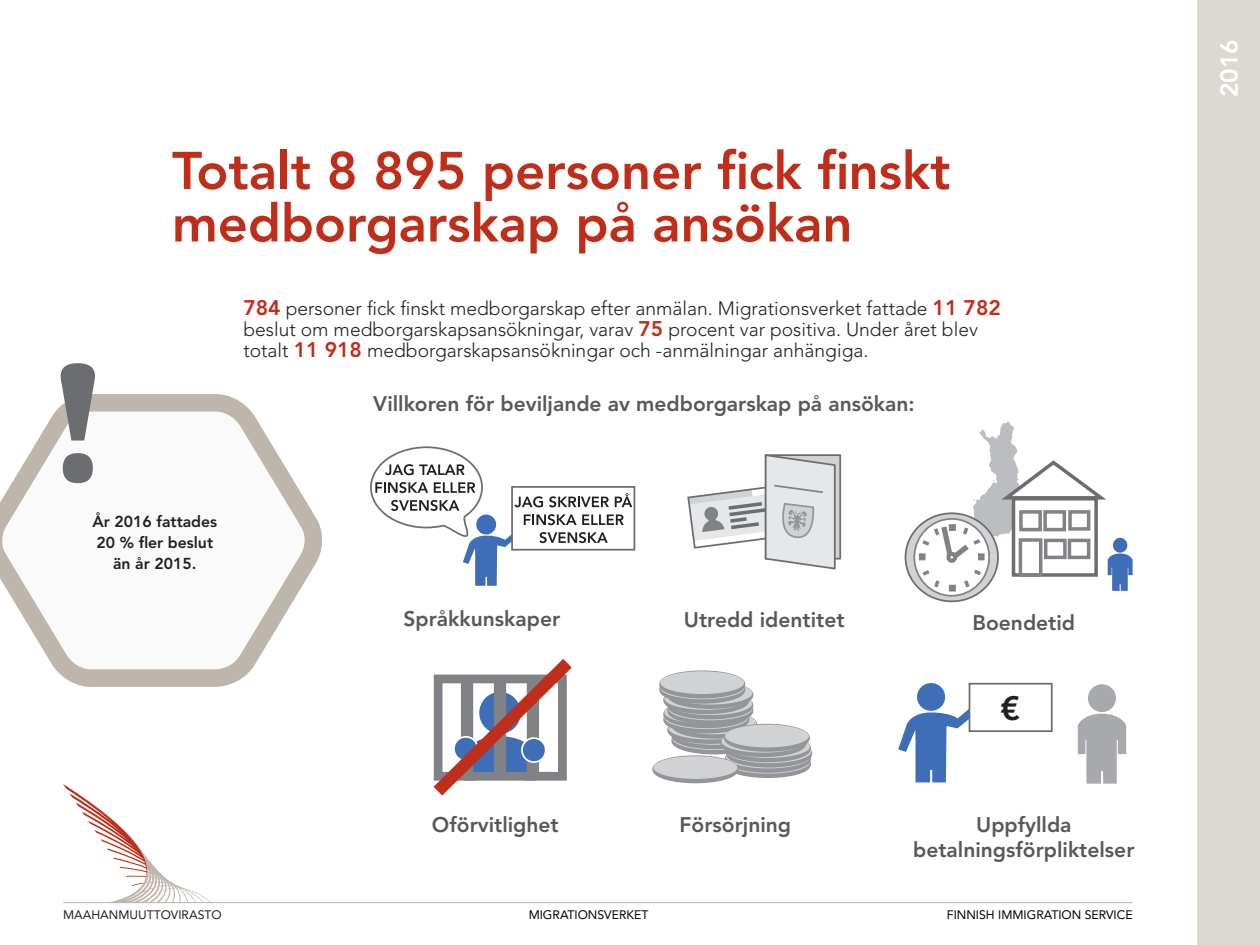
<style>
.page{position:relative;width:1260px;height:945px;background:#fff}
.page>*{position:absolute;margin:0;border:0;box-sizing:border-box;transform-origin:0 0}
.sitaatti{font:700 175px "Britannic";color:#6c6d70}
.otsikko{font:800 52.5px/52.5px "Avenir LT Std";color:#c02d19}
.t1{font:800 33.6px "Avenir LT Std";color:#231f20}
.t2{font:800 24.5px "Avenir LT Std";color:#fff}
.sitaatti-2{font:800 21px/25.2px "Avenir LT Std";color:#57585a;text-align:center}
.Leipäteksti{font:300 19.25px/21px "Avenir LT Std";color:#231f20}
.laatikkoteksti{font:800 15.75px/21px "Avenir LT Std";color:#231f20;text-align:center}
.t3{font:12.25px "Avenir LT Std";color:#000}
.t4{font:12.25px "Avenir LT Std";color:#231f20}
.s1{font-weight:800;font-size:21px;color:#c02d19}
</style>
<div class="page">
<hr style="left:0;top:0;width:1px;height:945px;background:#dcd8d2">
<div style="left:1197px;top:0;width:63px;height:945px;background:#dcd8d2"></div>
<svg style="left:63px;top:784px;width:148px;height:118px"></svg>
<hr style="left:63px;top:902px;width:1070px;height:1px;background:#beb6ad">
<svg style="left:0;top:385px;width:323px;height:338px"></svg>
<div style="left:765px;top:454px;width:76px;height:106px;background:#d1d2d4;border:2px solid #6c6d70"></div>
<svg style="left:687px;top:454px;width:150px;height:116px"></svg>
<svg style="left:906px;top:513px;width:92px;height:88px"></svg>
<svg style="left:914px;top:519px;width:75px;height:77px"></svg>
<div style="left:913px;top:518px;width:77px;height:79px;border:2px solid #808285;border-radius:50%"></div>
<div style="left:949px;top:585px;width:7px;height:7px;background:#babbbc"></div>
<svg style="left:919px;top:422px;width:214px;height:169px"></svg>
<svg style="left:433px;top:659px;width:139px;height:137px"></svg>
<svg style="left:674px;top:729px;width:81px;height:23px"></svg>
<div style="left:671px;top:726px;width:86px;height:28px;border:5px solid #939598;border-radius:50%"></div>
<svg style="left:672px;top:727px;width:84px;height:23px"></svg>
<div style="left:674px;top:724px;width:81px;height:23px;background:#939598;border-radius:50%"></div>
<div style="left:671px;top:721px;width:86px;height:28px;border:5px solid #939598;border-radius:50%"></div>
<svg style="left:672px;top:722px;width:84px;height:23px"></svg>
<div style="left:670px;top:719px;width:81px;height:22px;background:#939598;border-radius:50%"></div>
<div style="left:667px;top:716px;width:86px;height:28px;border:5px solid #939598;border-radius:50%"></div>
<svg style="left:668px;top:717px;width:84px;height:23px"></svg>
<div style="left:674px;top:713px;width:81px;height:23px;background:#939598;border-radius:50%"></div>
<div style="left:671px;top:711px;width:86px;height:28px;border:5px solid #939598;border-radius:50%"></div>
<svg style="left:672px;top:712px;width:84px;height:22px"></svg>
<svg style="left:666px;top:708px;width:81px;height:23px"></svg>
<div style="left:663px;top:705px;width:86px;height:28px;border:5px solid #939598;border-radius:50%"></div>
<svg style="left:664px;top:706px;width:84px;height:23px"></svg>
<div style="left:666px;top:703px;width:81px;height:23px;background:#939598;border-radius:50%"></div>
<div style="left:663px;top:700px;width:86px;height:28px;border:5px solid #939598;border-radius:50%"></div>
<svg style="left:664px;top:701px;width:84px;height:23px"></svg>
<svg style="left:670px;top:699px;width:81px;height:23px"></svg>
<div style="left:667px;top:697px;width:86px;height:28px;border:5px solid #939598;border-radius:50%"></div>
<svg style="left:668px;top:698px;width:84px;height:22px"></svg>
<svg style="left:670px;top:694px;width:81px;height:23px"></svg>
<div style="left:667px;top:691px;width:86px;height:28px;border:5px solid #939598;border-radius:50%"></div>
<svg style="left:668px;top:692px;width:84px;height:23px"></svg>
<div style="left:666px;top:689px;width:81px;height:23px;background:#939598;border-radius:50%"></div>
<div style="left:663px;top:686px;width:86px;height:28px;border:5px solid #939598;border-radius:50%"></div>
<svg style="left:664px;top:687px;width:84px;height:23px"></svg>
<div style="left:670px;top:684px;width:81px;height:22px;background:#939598;border-radius:50%"></div>
<div style="left:667px;top:681px;width:86px;height:28px;border:5px solid #939598;border-radius:50%"></div>
<svg style="left:668px;top:682px;width:84px;height:23px"></svg>
<svg style="left:662px;top:678px;width:81px;height:23px"></svg>
<div style="left:659px;top:676px;width:86px;height:28px;border:5px solid #939598;border-radius:50%"></div>
<svg style="left:660px;top:677px;width:84px;height:22px"></svg>
<svg style="left:662px;top:673px;width:81px;height:23px"></svg>
<div style="left:659px;top:670px;width:86px;height:28px;border:5px solid #939598;border-radius:50%"></div>
<div style="left:660px;top:671px;width:84px;height:23px;background:#d1d2d4;border-radius:50%"></div>
<div style="left:728px;top:753px;width:80px;height:22px;background:#939598;border-radius:50%"></div>
<div style="left:725px;top:750px;width:86px;height:28px;border:5px solid #939598;border-radius:50%"></div>
<svg style="left:726px;top:751px;width:84px;height:23px"></svg>
<svg style="left:728px;top:747px;width:80px;height:23px"></svg>
<div style="left:725px;top:745px;width:86px;height:28px;border:5px solid #939598;border-radius:50%"></div>
<svg style="left:726px;top:746px;width:84px;height:22px"></svg>
<svg style="left:729px;top:742px;width:81px;height:23px"></svg>
<div style="left:726px;top:740px;width:86px;height:28px;border:5px solid #939598;border-radius:50%"></div>
<svg style="left:727px;top:740px;width:84px;height:23px"></svg>
<svg style="left:728px;top:737px;width:80px;height:23px"></svg>
<div style="left:725px;top:734px;width:86px;height:28px;border:5px solid #939598;border-radius:50%"></div>
<svg style="left:726px;top:735px;width:84px;height:23px"></svg>
<div style="left:723px;top:732px;width:81px;height:22px;background:#939598;border-radius:50%"></div>
<div style="left:720px;top:729px;width:86px;height:28px;border:5px solid #939598;border-radius:50%"></div>
<svg style="left:721px;top:730px;width:84px;height:23px"></svg>
<svg style="left:727px;top:726px;width:80px;height:23px"></svg>
<div style="left:724px;top:724px;width:86px;height:28px;border:5px solid #939598;border-radius:50%"></div>
<div style="left:725px;top:725px;width:84px;height:22px;background:#d1d2d4;border-radius:50%"></div>
<svg style="left:655px;top:758px;width:81px;height:23px"></svg>
<div style="left:652px;top:755px;width:86px;height:28px;border:5px solid #939598;border-radius:50%"></div>
<div style="left:653px;top:756px;width:84px;height:23px;background:#d1d2d4;border-radius:50%"></div>
<div style="left:917px;top:683px;width:28px;height:28px;background:#3d6eb7;border-radius:50%"></div>
<svg style="left:898px;top:705px;width:71px;height:77px"></svg>
<div style="left:969px;top:683px;width:84px;height:49px;background:#fff;border:2px solid #6c6d70"></div>
<div style="left:1088px;top:684px;width:28px;height:28px;background:#a8a9ad;border-radius:50%"></div>
<svg style="left:1078px;top:714px;width:48px;height:70px"></svg>
<svg style="left:632px;top:486px;width:3px;height:65px"></svg>
<svg style="left:370px;top:446px;width:262px;height:140px"></svg>
<p class="otsikko" style="left:172px;top:145px;width:780px">Totalt 8 895 personer fick finskt medborgarskap på ansökan</p>
<p class="sitaatti" style="left:46px;top:325px;width:65px">!</p>
<p class="laatikkoteksti" style="left:92px;top:511px;width:126px">År 2016 fattades<br>20 % fler beslut än år 2015.</p>
<p class="Leipäteksti" style="left:243px;top:298px;width:759px"><span class="s1">784</span> personer fick finskt medborgarskap efter anmälan. Migrationsverket fattade <span class="s1">11 782 </span>beslut om medborgarskapsansökningar, varav <span class="s1">75</span> procent var positiva. Under året blev totalt <span class="s1">11 918</span> medborgarskapsansökningar och -anmälningar anhängiga.</p>
<p class="sitaatti-2" style="left:373px;top:392px;width:543px">Villkoren för beviljande av medborgarskap på ansökan:</p>
<p class="sitaatti-2" style="left:404px;top:607px;width:158px">Språkkunskaper</p>
<p class="sitaatti-2" style="left:684px;top:608px;width:162px">Utredd identitet</p>
<p class="sitaatti-2" style="left:973px;top:610px;width:104px">Boendetid</p>
<h3 class="t1" style="left:1001px;top:688px;width:22px">€</h3>
<p class="sitaatti-2" style="left:432px;top:812px;width:128px">Oförvitlighet</p>
<p class="sitaatti-2" style="left:913px;top:812px;width:223px">Uppfyllda betalningsförpliktelser</p>
<p class="sitaatti-2" style="left:680px;top:812px;width:113px">Försörjning</p>
<p class="t4" style="left:63px;top:908px;width:160px">MAAHANMUUTTOVIRASTO</p>
<p class="t3" style="left:529px;top:908px;width:121px">MIGRATIONSVERKET</p>
<p class="t3" style="left:947px;top:908px;width:187px">FINNISH IMMIGRATION SERVICE</p>
<p class="t2" style="left:1215px;top:97px;width:60px;rotate:-90deg">2016</p>
</div>
